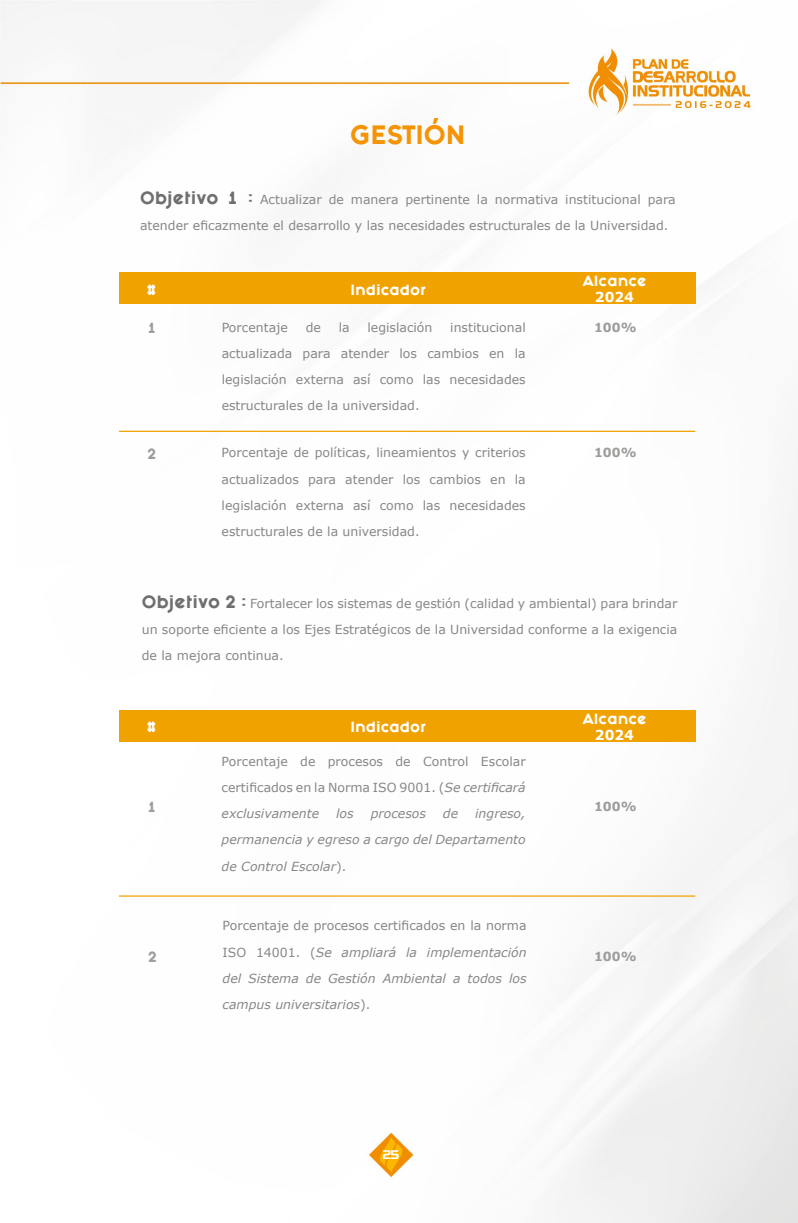
<style>
.page{position:relative;width:798px;height:1223px;background:#fff}
.page>*{position:absolute;margin:0;border:0;box-sizing:border-box;transform-origin:0 0}
.t1{font:800 22.5px "Fashion Fetish";color:#f49405}
.t2{font:700 13.75px "Verdana";color:#fff}
.t3{font:12.5px/26.2px "Verdana";color:#878787;text-align:justify}
.t4{font:italic 12.5px/26.2px "Verdana";color:#878787;text-align:justify}
.t5{font:800 12.5px "Fashion Fetish";color:#fff}
.t6{font:700 12.5px "Verdana";color:#9d9d9c}
.t7{font:800 12.5px "Fashion Fetish";color:#9d9d9c}
.t8{font:12.5px "Hanzel Normal";color:#fff}
.s1{font-family:"Fashion Fetish";font-weight:800;font-size:15px;color:#706f6f}
.s2{font-style:italic}
.s3{font-style:normal}
</style>
<div class="page">
<img style="left:0;top:0;width:797px;height:1222px">
<div style="left:120px;top:272px;width:575px;height:32px;background:#f0a200"></div>
<div style="left:120px;top:710px;width:575px;height:32px;background:#f0a200"></div>
<hr style="left:119px;top:431px;width:576px;height:1px;background:#f0a200">
<hr style="left:119px;top:895px;width:576px;height:1px;background:#f0a200">
<h1 class="t1" style="left:350px;top:116px;width:117px">GESTIÓN</h1>
<p class="t3" style="left:140px;top:186px;width:537px"><span class="s1">Objetivo 1 :</span> Actualizar de manera pertinente la normativa institucional para atender eficazmente el desarrollo y las necesidades estructurales de la Universidad.</p>
<p class="t5" style="left:147px;top:279px;width:11px">#</p>
<p class="t5" style="left:350px;top:279px;width:77px">Indicador</p>
<p class="t5" style="left:582px;top:270px;width:66px">Alcance</p>
<p class="t2" style="left:594px;top:288px;width:41px">2024</p>
<p class="t3" style="left:221px;top:314px;width:68px">Porcentaje</p>
<p class="t3" style="left:305px;top:314px;width:17px">de</p>
<p class="t3" style="left:338px;top:314px;width:12px">la</p>
<p class="t3" style="left:367px;top:314px;width:66px">legislación</p>
<p class="t3" style="left:221px;top:314px;width:305px;text-indent:228px">institucional actualizada para atender los cambios en la legislación externa así como las necesidades estructurales de la universidad.</p>
<p class="t7" style="left:148px;top:317px;width:9px">1</p>
<p class="t6" style="left:593px;top:319px;width:44px">100%</p>
<p class="t3" style="left:221px;top:440px;width:305px">Porcentaje de políticas, lineamientos y criterios actualizados para atender los cambios en la legislación externa así como las necesidades estructurales de la universidad.</p>
<p class="t7" style="left:147px;top:443px;width:10px">2</p>
<p class="t6" style="left:593px;top:445px;width:44px">100%</p>
<p class="t3" style="left:142px;top:590px;width:537px"><span class="s1">Objetivo 2 :</span> Fortalecer los sistemas de gestión (calidad y ambiental) para brindar un soporte eficiente a los Ejes Estratégicos de la Universidad conforme a la exigencia de la mejora continua.</p>
<p class="t5" style="left:147px;top:717px;width:11px">#</p>
<p class="t5" style="left:350px;top:717px;width:77px">Indicador</p>
<p class="t5" style="left:582px;top:708px;width:66px">Alcance</p>
<p class="t2" style="left:594px;top:726px;width:41px">2024</p>
<p class="t3" style="left:221px;top:748px;width:305px">Porcentaje de procesos de Control Escolar certificados en la Norma ISO 9001. (<span class="s2">Se certificará exclusivamente</span></p>
<p class="t7" style="left:148px;top:796px;width:9px">1</p>
<p class="t6" style="left:593px;top:798px;width:44px">100%</p>
<p class="t4" style="left:336px;top:800px;width:19px">los</p>
<p class="t4" style="left:370px;top:800px;width:57px">procesos</p>
<p class="t4" style="left:443px;top:800px;width:17px">de</p>
<p class="t4" style="left:221px;top:800px;width:305px;text-indent:253px">ingreso, permanencia y egreso a cargo del Departamento de Control Escolar<span class="s3">).</span></p>
<p class="t4" style="left:222px;top:912px;width:305px"><span class="s3">Porcentaje de procesos certificados en la norma ISO 14001. (</span>Se ampliará la implementación del Sistema de Gestión Ambiental a todos los campus universitarios<span class="s3">).</span></p>
<p class="t7" style="left:148px;top:946px;width:10px">2</p>
<p class="t6" style="left:593px;top:948px;width:44px">100%</p>
<p class="t8" style="left:382px;top:1147px;width:18px">25</p>
</div>
